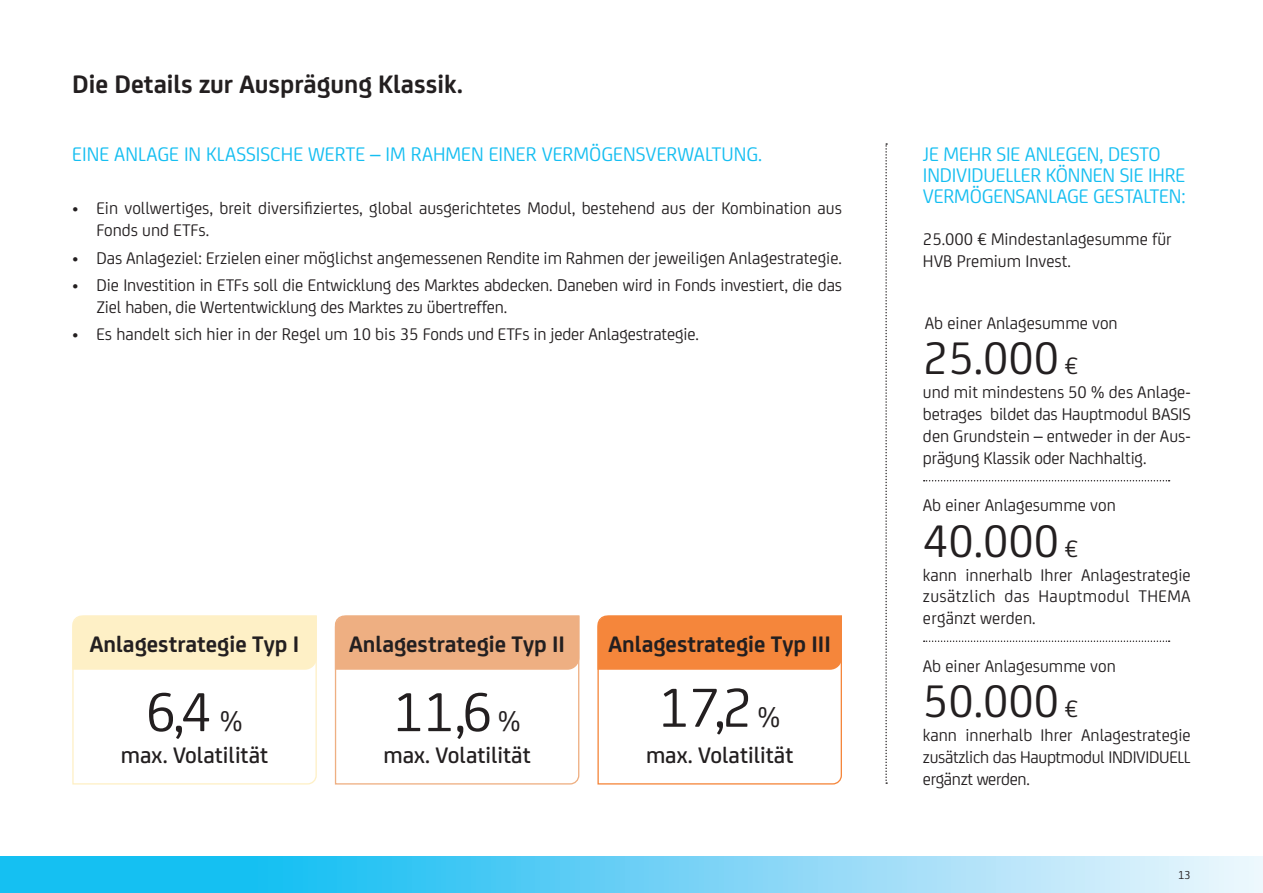
<style>
.page{position:relative;width:1263px;height:893px;background:#fff}
.page>*{position:absolute;margin:0;border:0;box-sizing:border-box;transform-origin:0 0}
.Highlight_numbers{font:58.65px "Uni Credit";color:#231f20}
.Highlight_numbers-2{font:48.75px "Uni Credit";color:#231f20}
.Subtitel_DIGITAL{font:700 27px "Uni Credit";color:#231f20}
.Text_Boxes_Head_DIGI{font:700 24px "Uni Credit";color:#231f20}
.Text_Boxes_Head_DIGI-2{font:500 24px "Uni Credit";color:#231f20}
.Body_Hedline_DIGITAL{font:21px/21px "Uni Credit";letter-spacing:-.01em;color:#15bef1}
.Bodycopy_left{font:18px/21.8px "Uni Credit";color:#231f20;text-align:justify}
.Bodycopy_DIGITAL{font:18px/21.8px "Uni Credit";color:#231f20}
.Bodycopy{font:12.3px "Uni Credit";color:#231f20}
.s1{font-size:30.45px}
.s2{font-size:25.35px}
</style>
<div class="page">
<svg style="left:72px;top:615px;width:245px;height:170px"></svg>
<svg style="left:334px;top:615px;width:246px;height:170px"></svg>
<svg style="left:597px;top:615px;width:245px;height:170px"></svg>
<svg style="left:0;top:857px;width:1263px;height:36px;background:#6dd3f6"></svg>
<svg style="left:885px;top:143px;width:2px;height:641px"></svg>
<svg style="left:924px;top:640px;width:245px;height:2px"></svg>
<svg style="left:924px;top:480px;width:245px;height:1px"></svg>
<p class="Subtitel_DIGITAL" style="left:72px;top:64px;width:392px">Die Details zur Ausprägung Klassik.</p>
<p class="Body_Hedline_DIGITAL" style="left:72px;top:142px;width:691px">EINE ANLAGE IN KLASSISCHE WERTE – IM RAHMEN EINER VERMÖGENSVERWALTUNG.</p>
<p class="Bodycopy_left" style="left:96px;top:196px;width:747px;text-indent:-24px">• Ein vollwertiges, breit diversifiziertes, global ausgerichtetes Modul, bestehend aus der Kombination aus<br>Fonds und ETFs.</p>
<p class="Bodycopy_left" style="left:72px;top:246px;width:771px">• Das Anlageziel: Erzielen einer möglichst angemessenen Rendite im Rahmen der jeweiligen Anlagestrategie.</p>
<p class="Bodycopy_left" style="left:96px;top:273px;width:747px;text-indent:-24px">• Die Investition in ETFs soll die Entwicklung des Marktes abdecken. Daneben wird in Fonds investiert, die das<br>Ziel haben, die Wertentwicklung des Marktes zu übertreffen.</p>
<p class="Bodycopy_left" style="left:72px;top:323px;width:628px">• Es handelt sich hier in der Regel um 10 bis 35 Fonds und ETFs in jeder Anlagestrategie.</p>
<p class="Text_Boxes_Head_DIGI" style="left:90px;top:626px;width:211px">Anlagestrategie Typ I</p>
<p class="Text_Boxes_Head_DIGI" style="left:349px;top:626px;width:217px">Anlagestrategie Typ II</p>
<p class="Text_Boxes_Head_DIGI" style="left:609px;top:626px;width:224px">Anlagestrategie Typ III</p>
<p class="Highlight_numbers" style="left:146px;top:670px;width:99px">6,4 <span class="s1">%</span></p>
<p class="Highlight_numbers" style="left:393px;top:670px;width:129px">11,6<span class="s1">%</span></p>
<p class="Highlight_numbers" style="left:659px;top:666px;width:124px">17,2 <span class="s1">%</span></p>
<p class="Text_Boxes_Head_DIGI-2" style="left:121px;top:737px;width:149px">max. Volatilität</p>
<p class="Text_Boxes_Head_DIGI-2" style="left:383px;top:737px;width:149px">max. Volatilität</p>
<p class="Text_Boxes_Head_DIGI-2" style="left:646px;top:737px;width:149px">max. Volatilität</p>
<p class="Body_Hedline_DIGITAL" style="left:923px;top:142px;width:265px">JE MEHR SIE ANLEGEN, DESTO<br>INDIVIDUELLER KÖNNEN SIE IHRE<br>VERMÖGENSANLAGE GESTALTEN:</p>
<p class="Bodycopy_DIGITAL" style="left:923px;top:227px;width:250px">25.000 € Mindestanlagesumme für<br>HVB Premium Invest.</p>
<p class="Bodycopy_left" style="left:925px;top:311px;width:194px">Ab einer Anlagesumme von</p>
<p class="Highlight_numbers-2" style="left:923px;top:323px;width:156px">25.000 <span class="s2">€</span></p>
<p class="Bodycopy_left" style="left:923px;top:380px;width:269px">und mit mindestens 50 % des Anlage&shy;betrages bildet das Hauptmodul BASIS den Grundstein – entweder in der Aus&shy;prägung Klassik oder Nachhaltig.</p>
<p class="Bodycopy_left" style="left:923px;top:493px;width:194px">Ab einer Anlagesumme von</p>
<p class="Highlight_numbers-2" style="left:923px;top:506px;width:156px">40.000 <span class="s2">€</span></p>
<p class="Bodycopy_left" style="left:923px;top:563px;width:269px">kann innerhalb Ihrer Anlagestrategie zusätzlich das Hauptmodul THEMA ergänzt werden.</p>
<p class="Bodycopy_left" style="left:923px;top:654px;width:194px">Ab einer Anlagesumme von</p>
<p class="Highlight_numbers-2" style="left:923px;top:667px;width:156px">50.000 <span class="s2">€</span></p>
<p class="Bodycopy_left" style="left:923px;top:723px;width:269px">kann innerhalb Ihrer Anlagestrategie zusätzlich das Hauptmodul INDIVIDUELL ergänzt werden.</p>
<p class="Bodycopy" style="left:1178px;top:866px;width:14px">13</p>
</div>
